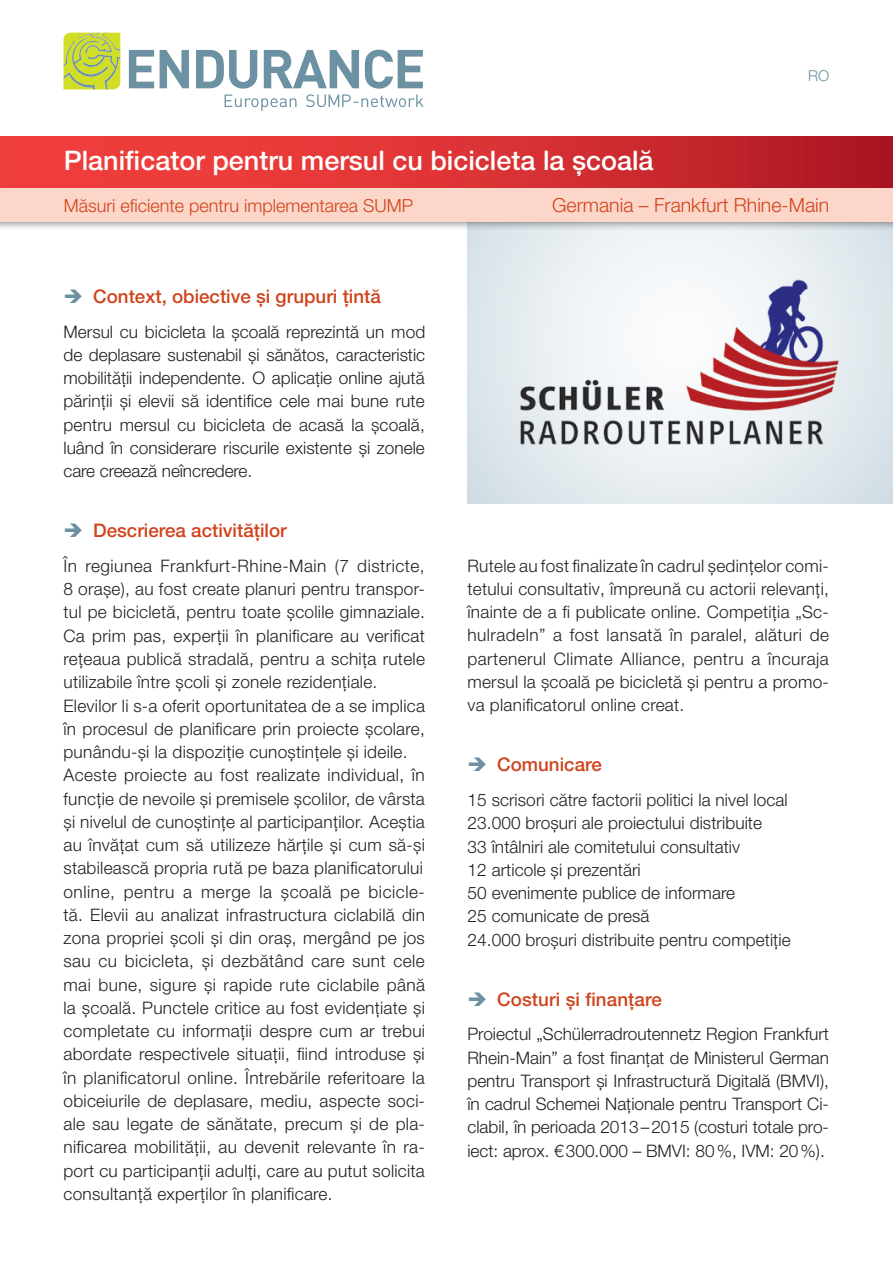
<style>
.page{position:relative;width:893px;height:1263px;background:#fff}
.page>*{position:absolute;margin:0;border:0;box-sizing:border-box;transform-origin:0 0}
.t1{font:500 27px "Helvetica Neue LT Pro";color:#fff}
.t2{font:300 19.5px "Helvetica Neue LT Pro";color:#d0431c}
.t3{font:500 18.75px "Helvetica Neue LT Pro";color:#d0431c}
.t4{font:300 18px "Helvetica Neue LT Pro";color:#d0431c}
.t5{font:300 17.25px/23.2px "Helvetica Neue LT Pro";letter-spacing:.015em;color:#231f20;text-align:justify}
.t6{font:300 15px "Helvetica Neue LT Pro";color:#6c91a2}
</style>
<div class="page">
<svg style="left:129px;top:50px;width:25px;height:38px"></svg>
<svg style="left:160px;top:50px;width:29px;height:38px"></svg>
<svg style="left:63px;top:33px;width:57px;height:56px;background:#c2d146"></svg>
<svg style="left:196px;top:50px;width:227px;height:61px"></svg>
<svg style="left:468px;top:230px;width:425px;height:274px;background:#dfe8ec"></svg>
<div style="left:0;top:177px;width:893px;height:53px;background:#231f20;opacity:.75"></div>
<div style="left:0;top:187px;width:893px;height:34px;background:#fcd6c9"></div>
<div style="left:0;top:136px;width:893px;height:51px;background:linear-gradient(to right,#fb4541,#b41b26)"></div>
<img style="left:489px;top:251px;width:380px;height:222px">
<h1 class="t1" style="left:64px;top:145px;width:591px">Planificator pentru mersul cu bicicleta la școală</h1>
<p class="t6" style="left:808px;top:66px;width:23px">RO</p>
<p class="t4" style="left:64px;top:194px;width:351px">Măsuri eficiente pentru implementarea SUMP</p>
<p class="t2" style="left:552px;top:193px;width:279px">Germania – Frankfurt Rhine-Main</p>
<p class="t3" style="left:93px;top:285px;width:289px">Context, obiective și grupuri țintă</p>
<p class="t5" style="left:63px;top:319px;width:363px">Mersul cu bicicleta la școală reprezintă un mod de deplasare sustenabil și sănătos, caracteristic mobilității independente. O aplicație online ajută părinții și elevii să identifice cele mai bune rute pentru mersul cu bicicleta de acasă la școală, luând în considerare riscurile existente și zonele care creează neîncredere.</p>
<p class="t3" style="left:93px;top:519px;width:195px">Descrierea activităților</p>
<p class="t5" style="left:63px;top:554px;width:363px;text-align:left">În regiunea Frankfurt-Rhine-Main (7 districte, 8 orașe), au fost create planuri pentru transpor&shy;tul pe bicicletă, pentru toate școlile gimnaziale.<br>Ca prim pas, experții în planificare au verificat rețeaua publică stradală, pentru a schița rutele utilizabile între școli și zonele rezidențiale.<br>Elevilor li s-a oferit oportunitatea de a se implica în procesul de planificare prin proiecte școlare, punându-și la dispoziție cunoștințele și ideile.<br>Aceste proiecte au fost realizate individual, în funcție de nevoile și premisele școlilor, de vârsta și nivelul de cunoștințe al participanților. Aceștia au învățat cum să utilizeze hărțile și cum să-și stabilească propria rută pe baza planificatorului online, pentru a merge la școală pe bicicle&shy;tă. Elevii au analizat infrastructura ciclabilă din zona propriei școli și din oraș, mergând pe jos sau cu bicicleta, și dezbătând care sunt cele mai bune, sigure și rapide rute ciclabile până la școală. Punctele critice au fost evidențiate și completate cu informații despre cum ar trebui abordate respectivele situații, fiind introduse și în planificatorul online. Întrebările referitoare la obiceiurile de deplasare, mediu, aspecte soci&shy;ale sau legate de sănătate, precum și de pla&shy;nificarea mobilității, au devenit relevante în ra&shy;port cu participanții adulți, care au putut solicita consultanță experților în planificare.</p>
<p class="t5" style="left:467px;top:553px;width:363px">Rutele au fost finalizate în cadrul ședințelor comi&shy;tetului consultativ, împreună cu actorii relevanți, înainte de a fi publicate online. Competiția „Sc&shy;hulradeln” a fost lansată în paralel, alături de partenerul Climate Alliance, pentru a încuraja mersul la școală pe bicicletă și pentru a promo&shy;va planificatorul online creat.</p>
<p class="t3" style="left:497px;top:753px;width:106px">Comunicare</p>
<p class="t5" style="left:467px;top:788px;width:325px;text-align:left">15 scrisori către factorii politici la nivel local 23.000 broșuri ale proiectului distribuite<br>33 întâlniri ale comitetului consultativ<br>12 articole și prezentări<br>50 evenimente publice de informare<br>25 comunicate de presă<br>24.000 broșuri distribuite pentru competiție</p>
<p class="t3" style="left:497px;top:988px;width:166px">Costuri și finanțare</p>
<p class="t5" style="left:467px;top:1022px;width:363px">Proiectul „Schülerradroutennetz Region Frankfurt Rhein-Main” a fost finanțat de Ministerul German pentru Transport și Infrastructură Digitală (BMVI), în cadrul Schemei Naționale pentru Transport Ci&shy;clabil, în perioada 2013–2015 (costuri totale pro&shy;iect: aprox. €300.000 – BMVI: 80%, IVM: 20%).</p>
</div>
